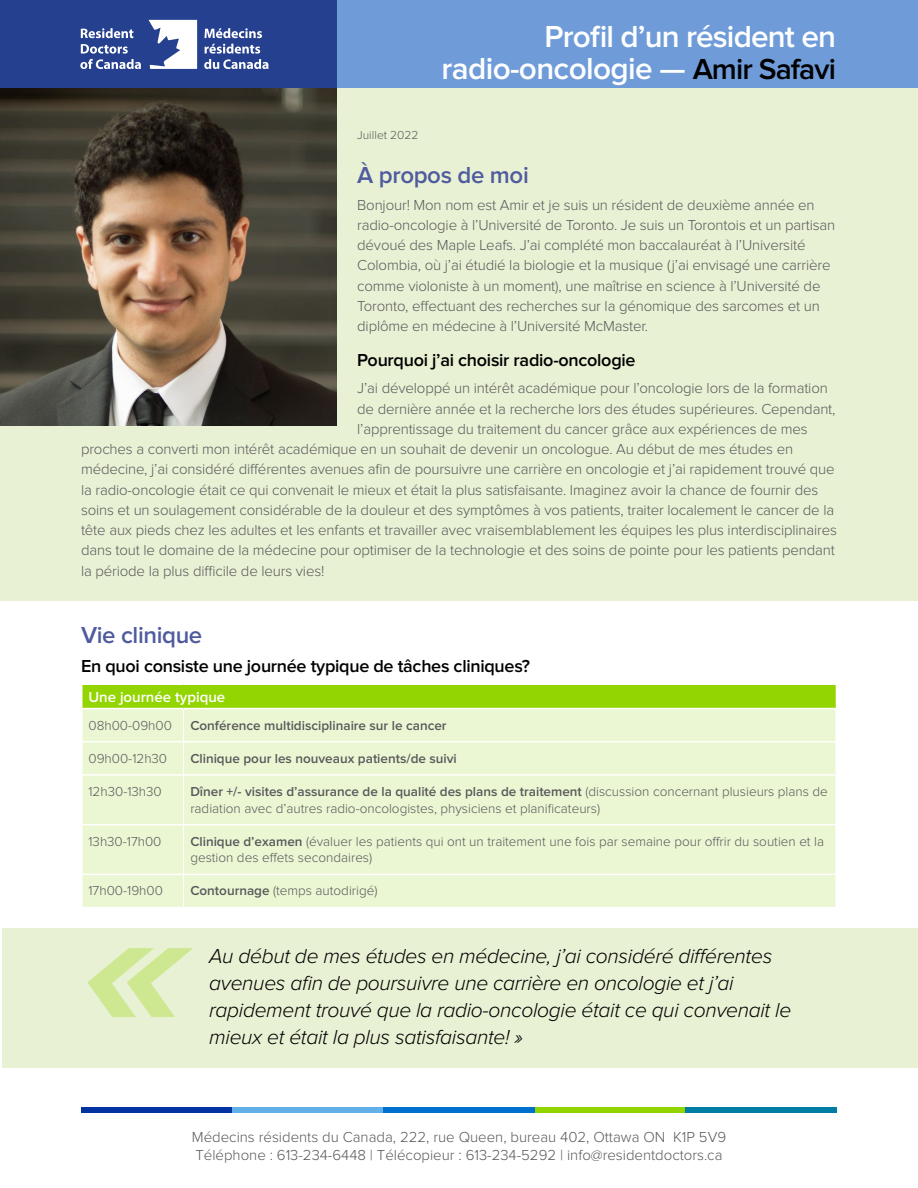
<style>
.page{position:relative;width:918px;height:1188px;background:#fff}
.page>*{position:absolute;margin:0;border:0;box-sizing:border-box;transform-origin:0 0}
.t1{font:600 31.5px/31.5px "Proxima Nova";letter-spacing:-.025em;color:#fff;text-align:right}
.t2{font:600 24px "Proxima Nova";letter-spacing:-.015em;color:#4f5b9e}
.t3{font:italic 300 21px/27px "Proxima Nova";letter-spacing:-.015em;color:#000}
.t4{font:600 18px "Proxima Nova";letter-spacing:-.015em;color:#000}
.t5{font:300 15px/20.2px "Proxima Nova";letter-spacing:-.01em;color:#58595b}
.t6{font:600 15px "Proxima Nova";color:#fff}
.t7{font:300 13.5px/16.5px "Proxima Nova";color:#58595b}
.t8{font:600 13.5px "Proxima Nova";color:#58595b}
.t9{font:300 12px "Proxima Nova";color:#58595b}
.s1{font-size:30px;color:#000}
.s2{font-weight:600}
</style>
<div class="page">
<div style="left:81px;top:1107px;width:151px;height:5px;background:#0033a1"></div>
<div style="left:232px;top:1107px;width:152px;height:5px;background:#61b1e8"></div>
<div style="left:384px;top:1107px;width:151px;height:5px;background:#0070ce"></div>
<div style="left:535px;top:1107px;width:152px;height:5px;background:#91d400"></div>
<div style="left:686px;top:1107px;width:151px;height:5px;background:#007da5"></div>
<div style="left:37px;top:0;width:881px;height:91px;background:#6f9cd9"></div>
<div style="left:0;top:0;width:337px;height:91px;background:#25408f"></div>
<svg style="left:81px;top:28px;width:52px;height:10px"></svg>
<svg style="left:80px;top:44px;width:61px;height:25px"></svg>
<svg style="left:204px;top:28px;width:58px;height:10px"></svg>
<svg style="left:204px;top:44px;width:64px;height:25px"></svg>
<svg style="left:149px;top:20px;width:48px;height:49px"></svg>
<div style="left:2px;top:928px;width:916px;height:140px;background:#e8f1d4"></div>
<svg style="left:87px;top:948px;width:106px;height:69px"></svg>
<div style="left:0;top:88px;width:918px;height:512px;background:#e8f1d4"></div>
<div style="left:82px;top:685px;width:754px;height:24px;background:#93d500"></div>
<div style="left:82px;top:709px;width:754px;height:198px;background:#ebf6d3"></div>
<hr style="left:81px;top:774px;width:102px;height:2px;background:#fff">
<hr style="left:184px;top:774px;width:653px;height:2px;background:#fff">
<hr style="left:81px;top:824px;width:102px;height:1px;background:#fff">
<hr style="left:184px;top:824px;width:653px;height:1px;background:#fff">
<hr style="left:81px;top:874px;width:102px;height:1px;background:#fff">
<hr style="left:184px;top:874px;width:653px;height:1px;background:#fff">
<hr style="left:184px;top:741px;width:653px;height:1px;background:#fff">
<hr style="left:184px;top:708px;width:653px;height:1px;background:#fff">
<hr style="left:81px;top:708px;width:103px;height:1px;background:#fff">
<hr style="left:81px;top:741px;width:102px;height:1px;background:#fff">
<hr style="left:183px;top:709px;width:1px;height:33px;background:#fff">
<hr style="left:183px;top:742px;width:1px;height:33px;background:#fff">
<hr style="left:183px;top:775px;width:1px;height:50px;background:#fff">
<hr style="left:183px;top:825px;width:1px;height:49px;background:#fff">
<hr style="left:183px;top:874px;width:1px;height:33px;background:#fff">
<img style="left:0;top:88px;width:337px;height:338px">
<h1 class="t1" style="left:441px;top:22px;width:396px">Profil d’un résident en radio-oncologie — <span class="s1">Amir Safavi</span></h1>
<p class="t9" style="left:357px;top:128px;width:63px">Juillet 2022</p>
<h2 class="t2" style="left:357px;top:161px;width:173px">À propos de moi</h2>
<p class="t5" style="left:357px;top:195px;width:480px">Bonjour! Mon nom est Amir et je suis un résident de deuxième année en radio-oncologie à l’Université de Toronto. Je suis un Torontois et un partisan dévoué des Maple Leafs. J’ai complété mon baccalauréat à l’Université Colombia, où j’ai étudié la biologie et la musique (j’ai envisagé une carrière comme violoniste à un moment), une maîtrise en science à l’Université de Toronto, effectuant des recherches sur la génomique des sarcomes et un diplôme en médecine à l’Université McMaster.</p>
<p class="t4" style="left:357px;top:350px;width:280px">Pourquoi j’ai choisir radio-oncologie</p>
<p class="t5" style="left:357px;top:379px;width:472px">J’ai développé un intérêt académique pour l’oncologie lors de la formation</p>
<p class="t5" style="left:357px;top:399px;width:480px">de dernière année et la recherche lors des études supérieures. Cependant,</p>
<p class="t5" style="left:357px;top:419px;width:452px">l’apprentissage du traitement du cancer grâce aux expériences de mes</p>
<p class="t5" style="left:81px;top:439px;width:714px">proches a converti mon intérêt académique en un souhait de devenir un oncologue. Au début de mes études en</p>
<p class="t5" style="left:81px;top:460px;width:755px">médecine, j’ai considéré différentes avenues afin de poursuivre une carrière en oncologie et j’ai rapidement trouvé que</p>
<p class="t5" style="left:81px;top:480px;width:739px">la radio-oncologie était ce qui convenait le mieux et était la plus satisfaisante. Imaginez avoir la chance de fournir des</p>
<p class="t5" style="left:81px;top:500px;width:755px">soins et un soulagement considérable de la douleur et des symptômes à vos patients, traiter localement le cancer de la</p>
<p class="t5" style="left:81px;top:520px;width:758px">tête aux pieds chez les adultes et les enfants et travailler avec vraisemblablement les équipes les plus interdisciplinaires</p>
<p class="t5" style="left:81px;top:541px;width:755px">dans tout le domaine de la médecine pour optimiser de la technologie et des soins de pointe pour les patients pendant</p>
<p class="t5" style="left:81px;top:561px;width:245px">la période la plus difficile de leurs vies!</p>
<h2 class="t2" style="left:81px;top:622px;width:123px">Vie clinique</h2>
<p class="t4" style="left:81px;top:655px;width:451px">En quoi consiste une journée typique de tâches cliniques?</p>
<p class="t6" style="left:88px;top:688px;width:138px">Une journée typique</p>
<p class="t7" style="left:88px;top:717px;width:85px">08h00-09h00</p>
<p class="t8" style="left:190px;top:718px;width:258px">Conférence multidisciplinaire sur le cancer</p>
<p class="t7" style="left:88px;top:750px;width:80px">09h00-12h30</p>
<p class="t8" style="left:190px;top:751px;width:268px">Clinique pour les nouveaux patients/de suivi</p>
<p class="t7" style="left:88px;top:784px;width:75px">12h30-13h30</p>
<p class="t7" style="left:190px;top:784px;width:639px"><span class="s2">Dîner +/- visites d’assurance de la qualité des plans de traitement</span> (discussion concernant plusieurs plans de radiation avec d’autres radio-oncologistes, physiciens et planificateurs)</p>
<p class="t7" style="left:89px;top:833px;width:75px">13h30-17h00</p>
<p class="t7" style="left:190px;top:833px;width:635px"><span class="s2">Clinique d’examen</span> (évaluer les patients qui ont un traitement une fois par semaine pour offrir du soutien et la gestion des effets secondaires)</p>
<p class="t7" style="left:89px;top:883px;width:76px">17h00-19h00</p>
<p class="t7" style="left:190px;top:883px;width:189px"><span class="s2">Contournage</span> (temps autodirigé)</p>
<h3 class="t3" style="left:209px;top:943px;width:584px">Au début de mes études en médecine, j’ai considéré différentes avenues afin de poursuivre une carrière en oncologie et j’ai rapidement trouvé que la radio-oncologie était ce qui convenait le mieux et était la plus satisfaisante! »</h3>
<p class="t5" style="left:192px;top:1128px;width:536px;line-height:18px">Médecins résidents du Canada, 222, rue Queen, bureau 402, Ottawa ON K1P 5V9<br>Téléphone : 613-234-6448 | Télécopieur : 613-234-5292 | info@residentdoctors.ca</p>
</div>
